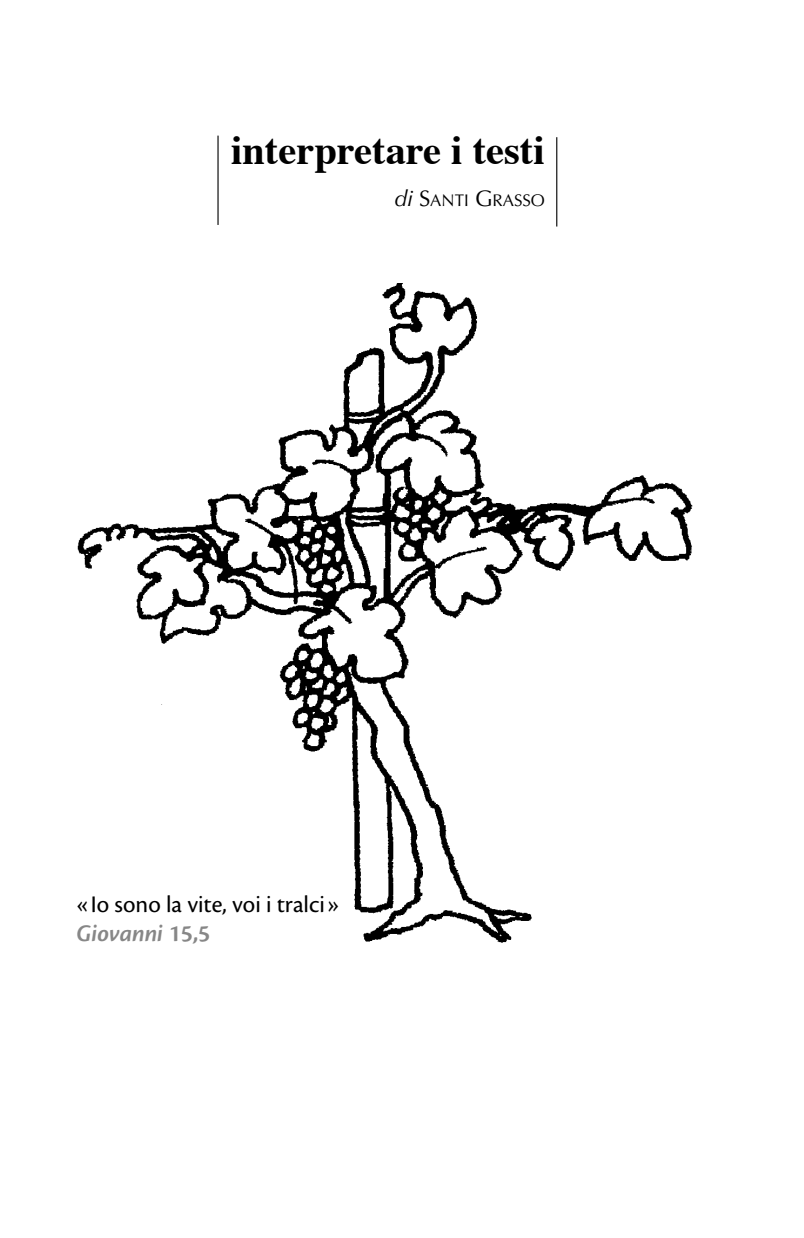
<style>
.page{position:relative;width:804px;height:1238px;background:#fff}
.page>*{position:absolute;margin:0;border:0;box-sizing:border-box;transform-origin:0 0}
.t1{font:700 40.5px "Times";color:#000}
.t2{font:24.75px/29.2px "Cronos Pro";color:#000}
.t3{font:16.88px "Optima LT Std";color:#000}
.s1{font-family:"Optima";font-style:italic;font-size:22.5px}
.s2{font-size:22.5px}
.s3{font-weight:600;font-style:italic;color:#878787}
.s4{font-weight:600;color:#878787}
</style>
<div class="page">
<img style="left:77px;top:284px;width:616px;height:659px">
<hr style="left:217px;top:136px;width:1px;height:89px;background:#000">
<hr style="left:556px;top:137px;width:1px;height:89px;background:#000">
<h1 class="t1" style="left:231px;top:112px;width:315px">interpretare i testi</h1>
<p class="t3" style="left:394px;top:191px;width:152px"><span class="s1">di</span> <span class="s2">S</span>ANTI <span class="s2">G</span>RASSO</p>
<p class="t2" style="left:77px;top:889px;width:264px">«Io sono la vite, voi i tralci»<br><span class="s3">Giovanni</span> <span class="s4">15,5</span></p>
</div>
